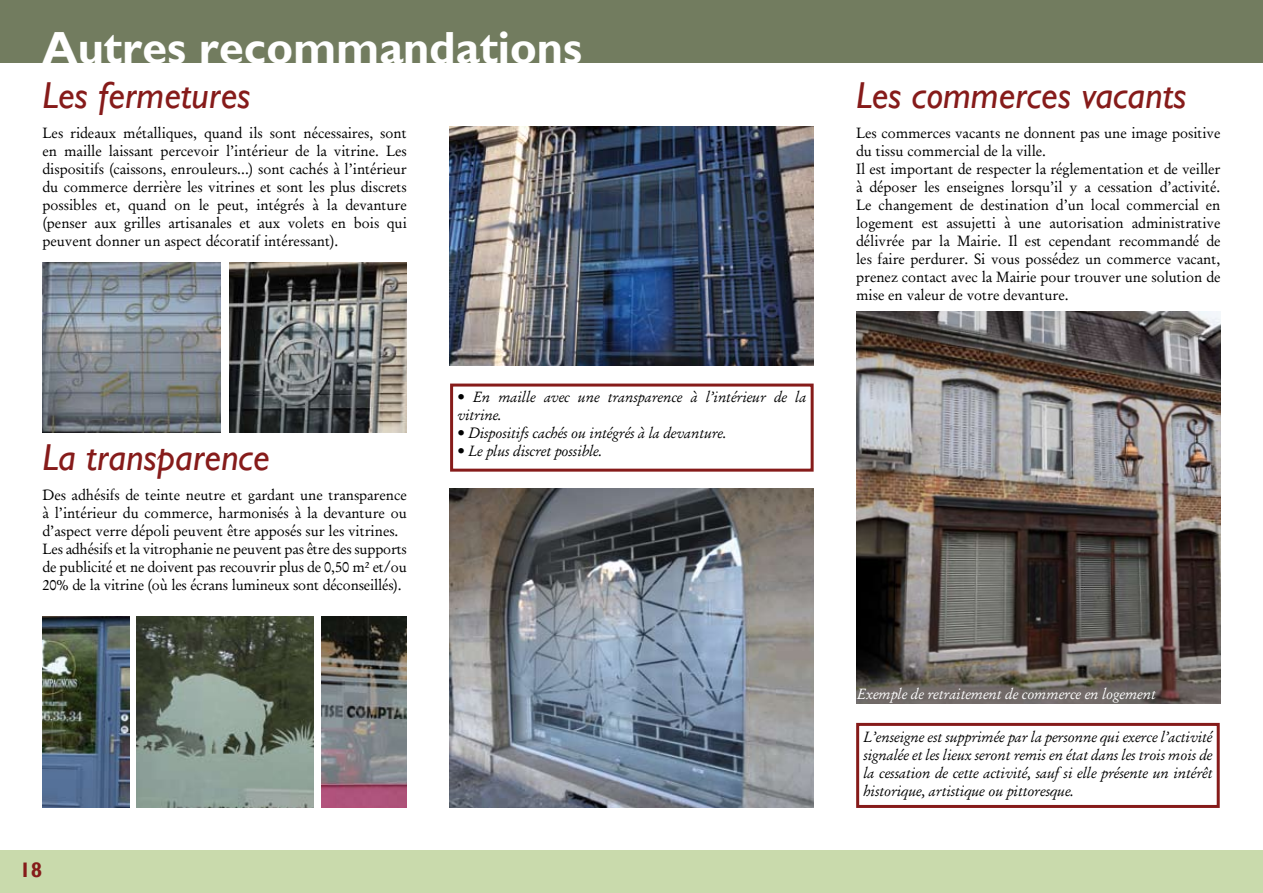
<style>
.page{position:relative;width:1263px;height:893px;background:#fff}
.page>*{position:absolute;margin:0;border:0;box-sizing:border-box;transform-origin:0 0}
.t1{font:700 45px "Gill Sans";color:#fff}
.t2{font:italic 37.5px "Gill Sans";color:#861b1a}
.t3{font:700 21px "Gill Sans";color:#861b1a}
.t4{font:15px/18px "Garamond Antiqua";color:#000}
.t5{font:15px/18px "Garamond Kursiv";color:#000}
.t6{font:15px "Garamond Kursiv";color:#fff}
</style>
<div class="page">
<div style="left:0;top:850px;width:1263px;height:43px;background:#c9daac"></div>
<div style="left:0;top:0;width:1263px;height:63px;background:#727c5f"></div>
<div style="left:450px;top:384px;width:364px;height:88px;border:3px solid #861b1a"></div>
<img style="left:449px;top:127px;width:365px;height:239px">
<img style="left:856px;top:311px;width:364px;height:393px">
<img style="left:449px;top:489px;width:365px;height:319px">
<img style="left:321px;top:617px;width:86px;height:191px">
<img style="left:43px;top:617px;width:86px;height:191px">
<img style="left:136px;top:617px;width:178px;height:191px">
<img style="left:43px;top:262px;width:177px;height:170px">
<img style="left:229px;top:262px;width:178px;height:170px">
<div style="left:856px;top:723px;width:364px;height:85px;border:3px solid #861b1a"></div>
<h1 class="t1" style="left:43px;top:21px;width:541px">Autres recommandations</h1>
<h2 class="t2" style="left:43px;top:74px;width:209px">Les fermetures</h2>
<p class="t4" style="left:43px;top:124px;width:366px;text-align:justify">Les rideaux métalliques, quand ils sont nécessaires, sont en maille laissant percevoir l’intérieur de la vitrine. Les dispositifs (caissons, enrouleurs...) sont cachés à l’intérieur du commerce derrière les vitrines et sont les plus discrets possibles et, quand on le peut, intégrés à la devanture (penser aux grilles artisanales et aux volets en bois qui peuvent donner un aspect décoratif intéressant).</p>
<h2 class="t2" style="left:43px;top:435px;width:228px">La transparence</h2>
<p class="t4" style="left:43px;top:486px;width:366px">Des adhésifs de teinte neutre et gardant une transparence à l’intérieur du commerce, harmonisés à la devanture ou d’aspect verre dépoli peuvent être apposés sur les vitrines.<br>Les adhésifs et la vitrophanie ne peuvent pas être des supports de publicité et ne doivent pas recouvrir plus de 0,50 m² et/ou 20% de la vitrine (où les écrans lumineux sont déconseillés).</p>
<p class="t5" style="left:457px;top:388px;width:350px">• En maille avec une transparence à l’intérieur de la vitrine.</p>
<p class="t5" style="left:457px;top:424px;width:271px">• Dispositifs cachés ou intégrés à la devanture.</p>
<p class="t5" style="left:457px;top:442px;width:146px">• Le plus discret possible.</p>
<h3 class="t3" style="left:19px;top:858px;width:25px">18</h3>
<h2 class="t2" style="left:856px;top:74px;width:332px">Les commerces vacants</h2>
<p class="t4" style="left:856px;top:124px;width:366px">Les commerces vacants ne donnent pas une image positive du tissu commercial de la ville.<br>Il est important de respecter la réglementation et de veiller à déposer les enseignes lorsqu’il y a cessation d’activité.<br>Le changement de destination d’un local commercial en logement est assujetti à une autorisation administrative délivrée par la Mairie. Il est cependant recommandé de les faire perdurer. Si vous possédez un commerce vacant, prenez contact avec la Mairie pour trouver une solution de mise en valeur de votre devanture.</p>
<p class="t6" style="left:857px;top:685px;width:300px">Exemple de retraitement de commerce en logement</p>
<p class="t5" style="left:863px;top:728px;width:351px;text-align:justify">L’enseigne est supprimée par la personne qui exerce l’activité signalée et les lieux seront remis en état dans les trois mois de la cessation de cette activité, sauf si elle présente un intérêt historique, artistique ou pittoresque.</p>
</div>
